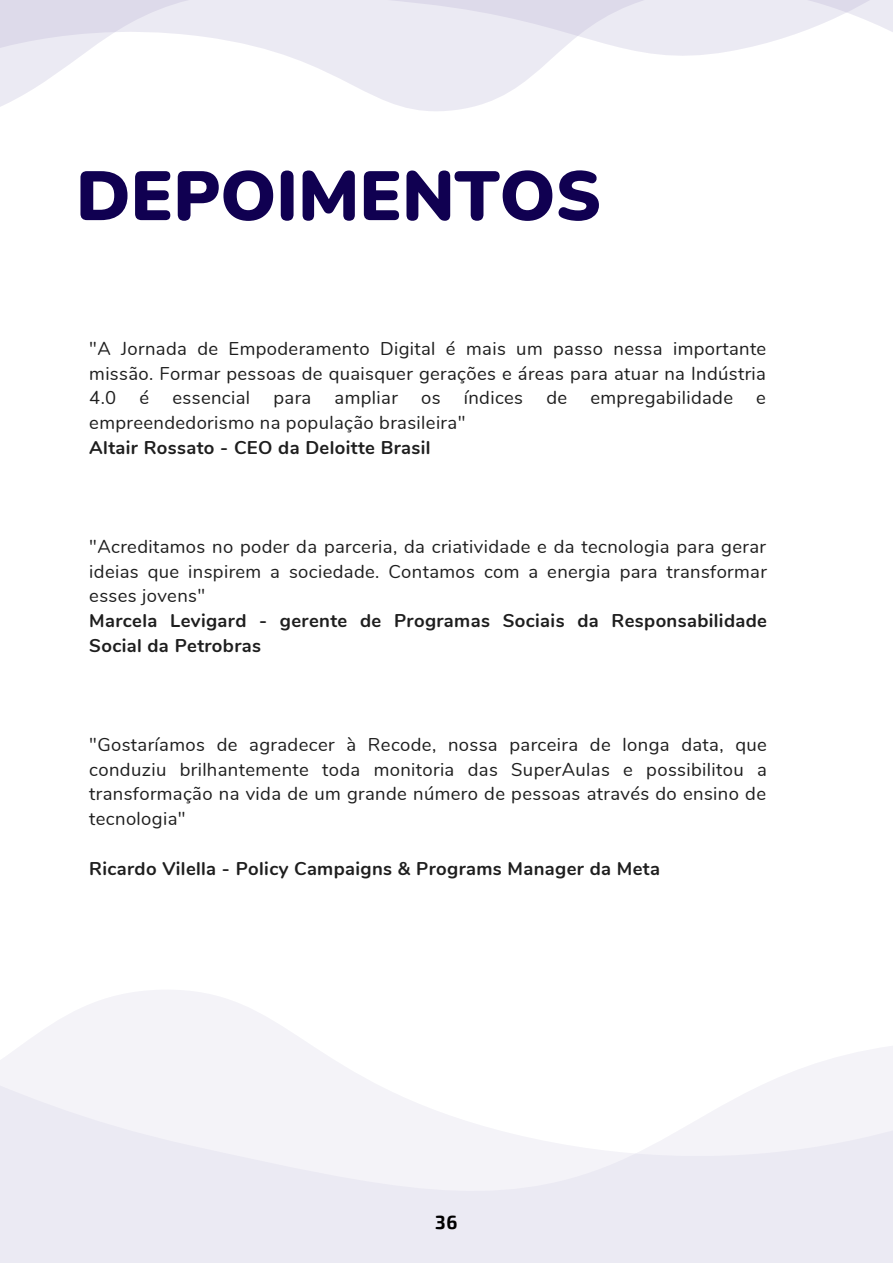
<style>
.page{position:relative;width:893px;height:1264px;background:#fff}
.page>*{position:absolute;margin:0;border:0;box-sizing:border-box;transform-origin:0 0}
.t1{font:900 69.45px "Nunito";color:#100051}
.t2{font:700 18.6px "Exo 2";color:#000}
.t3{font:18.45px/24.8px "Nunito";letter-spacing:.02em;color:#1e1e1e;text-align:justify}
.t4{font:700 18.45px/24.8px "Nunito";letter-spacing:.02em;color:#1e1e1e}
</style>
<div class="page">
<svg style="left:0;top:990px;width:892px;height:272px"></svg>
<svg style="left:0;top:0;width:892px;height:111px"></svg>
<p class="t1" style="left:76px;top:150px;width:526px">DEPOIMENTOS</p>
<p class="t3" style="left:89px;top:336px;width:678px">"A Jornada de Empoderamento Digital é mais um passo nessa importante missão. Formar pessoas de quaisquer gerações e áreas para atuar na Indústria 4.0</p>
<p class="t3" style="left:140px;top:386px;width:11px">é</p>
<p class="t3" style="left:172px;top:386px;width:79px">essencial</p>
<p class="t3" style="left:273px;top:386px;width:39px">para</p>
<p class="t3" style="left:334px;top:386px;width:65px">ampliar</p>
<p class="t3" style="left:421px;top:386px;width:21px">os</p>
<p class="t3" style="left:464px;top:386px;width:61px">índices</p>
<p class="t3" style="left:546px;top:386px;width:22px">de</p>
<p class="t3" style="left:590px;top:386px;width:144px">empregabilidade</p>
<p class="t3" style="left:756px;top:386px;width:11px">e</p>
<p class="t3" style="left:89px;top:411px;width:377px">empreendedorismo na população brasileira"</p>
<p class="t4" style="left:89px;top:435px;width:343px">Altair Rossato - CEO da Deloitte Brasil</p>
<p class="t3" style="left:89px;top:534px;width:679px">"Acreditamos no poder da parceria, da criatividade e da tecnologia para gerar ideias que inspirem a sociedade. Contamos com a energia para transformar esses jovens"</p>
<p class="t4" style="left:89px;top:608px;width:679px">Marcela Levigard - gerente de Programas Sociais da Responsabilidade<br>Social da Petrobras</p>
<p class="t3" style="left:89px;top:732px;width:679px">"Gostaríamos de agradecer à Recode, nossa parceira de longa data, que conduziu brilhantemente toda monitoria das SuperAulas e possibilitou a transformação na vida de um grande número de pessoas através do ensino de tecnologia"</p>
<p class="t4" style="left:89px;top:856px;width:572px">Ricardo Vilella - Policy Campaigns &amp; Programs Manager da Meta</p>
<p class="t2" style="left:435px;top:1210px;width:24px">36</p>
</div>
